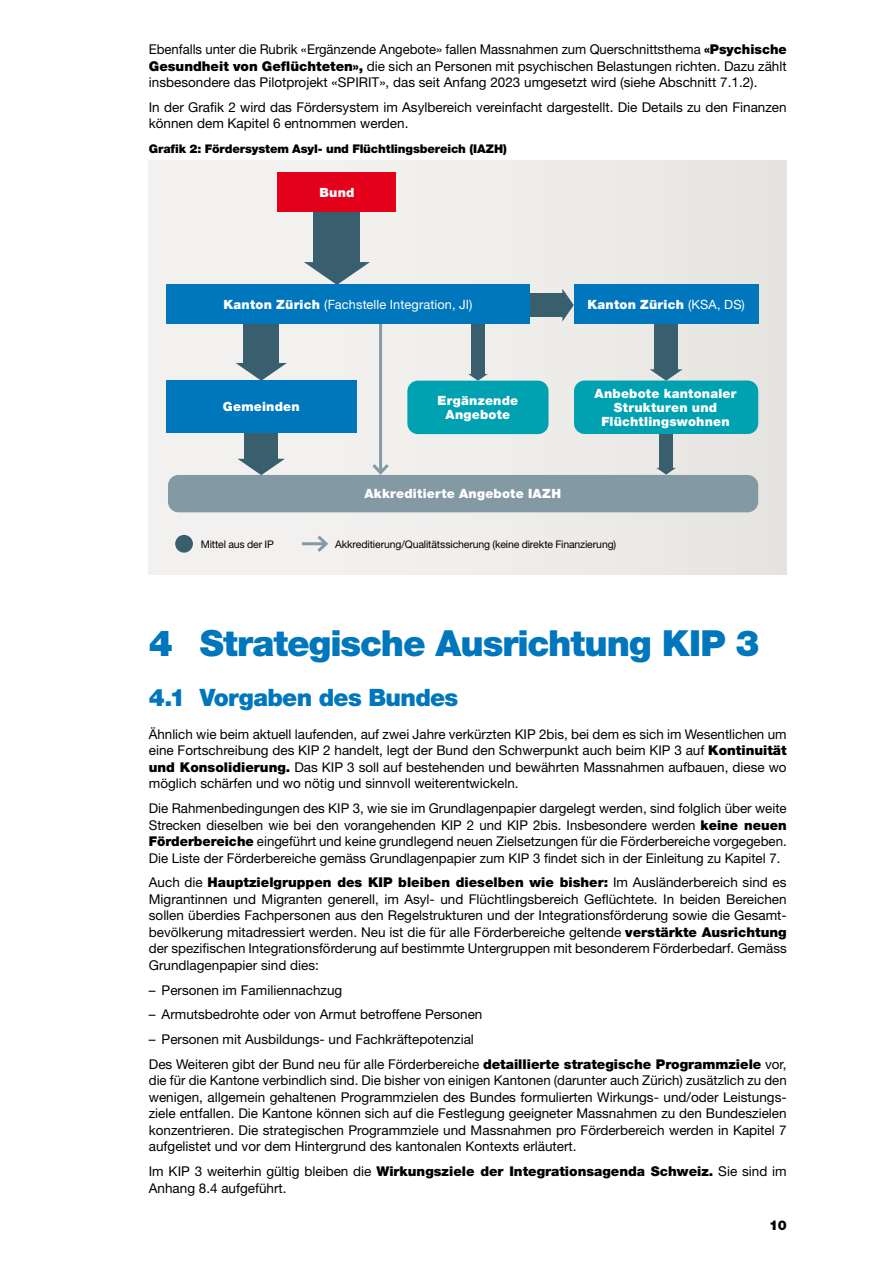
<style>
.page{position:relative;width:893px;height:1263px;background:#fff}
.page>*{position:absolute;margin:0;border:0;box-sizing:border-box;transform-origin:0 0}
.t1{font:900 36px "Helvetica Neue LT Std";letter-spacing:-.03em;color:#0076bd}
.t2{font:900 24px "Helvetica Neue LT Std";letter-spacing:-.03em;color:#0076bd}
.t3{font:13.5px/16.5px "Helvetica Neue LT Std";color:#000;text-align:justify}
.t4{font:900 13.5px "Helvetica Neue LT Std";color:#000}
.t5{font:900 12.75px/14.2px "Helvetica Neue LT Std";letter-spacing:.015em;color:#fff;text-align:center}
.t6{font:12.75px "Helvetica Neue LT Std";letter-spacing:.01em;color:#fff}
.t7{font:900 12px "Helvetica Neue LT Std";letter-spacing:-.01em;color:#000}
.t8{font:10.5px "Helvetica Neue LT Std";letter-spacing:-.015em;color:#000}
.s1{font-weight:900}
.s2{font-weight:400}
</style>
<div class="page">
<div style="left:149px;top:161px;width:638px;height:413px;background:#f0eeeb"></div>
<div style="left:175px;top:535px;width:18px;height:18px;background:#395e6e;border-radius:50%"></div>
<div style="left:659px;top:418px;width:14px;height:50px;background:#395e6e"></div>
<svg style="left:656px;top:468px;width:20px;height:7px"></svg>
<div style="left:407px;top:381px;width:142px;height:53px;background:#00a1b0;border-radius:11px"></div>
<div style="left:168px;top:475px;width:590px;height:37px;background:#839aa4;border-radius:11px"></div>
<div style="left:574px;top:380px;width:184px;height:54px;background:#00a1b0;border-radius:11px"></div>
<div style="left:243px;top:321px;width:36px;height:44px;background:#395e6e"></div>
<svg style="left:236px;top:363px;width:51px;height:18px"></svg>
<div style="left:655px;top:324px;width:23px;height:46px;background:#395e6e"></div>
<svg style="left:650px;top:369px;width:33px;height:12px"></svg>
<div style="left:502px;top:294px;width:61px;height:23px;background:#395e6e"></div>
<svg style="left:562px;top:289px;width:12px;height:33px"></svg>
<div style="left:245px;top:418px;width:33px;height:42px;background:#395e6e"></div>
<svg style="left:238px;top:459px;width:47px;height:16px"></svg>
<div style="left:471px;top:324px;width:14px;height:51px;background:#395e6e"></div>
<svg style="left:468px;top:374px;width:20px;height:7px"></svg>
<div style="left:314px;top:209px;width:46px;height:55px;background:#395e6e"></div>
<svg style="left:304px;top:262px;width:66px;height:23px"></svg>
<div style="left:574px;top:285px;width:184px;height:39px;background:#0076bd"></div>
<div style="left:278px;top:173px;width:118px;height:39px;background:#e2001a"></div>
<div style="left:166px;top:381px;width:190px;height:52px;background:#0076bd"></div>
<hr style="left:379px;top:318px;width:3px;height:155px;background:#839aa4">
<svg style="left:372px;top:464px;width:17px;height:11px"></svg>
<hr style="left:302px;top:542px;width:24px;height:3px;background:#839aa4">
<svg style="left:314px;top:535px;width:14px;height:17px"></svg>
<div style="left:166px;top:285px;width:364px;height:39px;background:#0076bd"></div>
<p class="t3" style="left:149px;top:41px;width:639px">Ebenfalls unter die Rubrik «Ergänzende Angebote» fallen Massnahmen zum Querschnittsthema <span class="s1">«Psychische Gesundheit von Geflüchteten»,</span> die sich an Personen mit psychischen Belastungen richten. Dazu zählt insbesondere das Pilotprojekt «SPIRIT», das seit Anfang 2023 umgesetzt wird (siehe Abschnitt 7.1.2).</p>
<p class="t3" style="left:149px;top:99px;width:639px">In der Grafik 2 wird das Fördersystem im Asylbereich vereinfacht dargestellt. Die Details zu den Finanzen können dem Kapitel 6 entnommen werden.</p>
<p class="t7" style="left:149px;top:142px;width:360px">Grafik 2: Fördersystem Asyl- und Flüchtlingsbereich (IAZH)</p>
<p class="t5" style="left:319px;top:185px;width:36px">Bund</p>
<p class="t6" style="left:223px;top:297px;width:251px"><span class="s1">Kanton Zürich</span> (Fachstelle Integration, JI)</p>
<p class="t5" style="left:587px;top:297px;width:159px">Kanton Zürich <span class="s2">(KSA, DS)</span></p>
<p class="t5" style="left:223px;top:400px;width:78px">Gemeinden</p>
<p class="t5" style="left:437px;top:393px;width:82px">Ergänzende<br>Angebote</p>
<p class="t5" style="left:364px;top:486px;width:198px">Akkreditierte Angebote IAZH</p>
<p class="t5" style="left:595px;top:386px;width:143px">Anbebote kantonaler<br>Strukturen und<br>Flüchtlingswohnen</p>
<p class="t8" style="left:201px;top:537px;width:75px">Mittel aus der IP</p>
<p class="t8" style="left:335px;top:537px;width:283px">Akkreditierung/Qualitätssicherung (keine direkte Finanzierung)</p>
<h1 class="t1" style="left:149px;top:622px;width:612px">4 Strategische Ausrichtung KIP 3</h1>
<h2 class="t2" style="left:149px;top:683px;width:311px">4.1 Vorgaben des Bundes</h2>
<p class="t3" style="left:149px;top:726px;width:639px">Ähnlich wie beim aktuell laufenden, auf zwei Jahre verkürzten KIP 2bis, bei dem es sich im Wesentlichen um eine Fortschreibung des KIP 2 handelt, legt der Bund den Schwerpunkt auch beim KIP 3 auf <span class="s1">Kontinuität und Konsolidierung.</span> Das KIP 3 soll auf bestehenden und bewährten Massnahmen aufbauen, diese wo möglich schärfen und wo nötig und sinnvoll weiterentwickeln.</p>
<p class="t3" style="left:149px;top:800px;width:639px">Die Rahmenbedingungen des KIP 3, wie sie im Grundlagenpapier dargelegt werden, sind folglich über weite Strecken dieselben wie bei den vorangehenden KIP 2 und KIP 2bis. Insbesondere werden <span class="s1">keine neuen Förderbereiche</span> eingeführt und keine grundlegend neuen Zielsetzungen für die Förderbereiche vorgegeben.<br>Die Liste der Förderbereiche gemäss Grundlagenpapier zum KIP 3 findet sich in der Einleitung zu Kapitel 7.</p>
<p class="t3" style="left:149px;top:874px;width:639px">Auch die <span class="s1">Hauptzielgruppen des KIP bleiben dieselben wie bisher:</span> Im Ausländerbereich sind es Migrantinnen und Migranten generell, im Asyl- und Flüchtlingsbereich Geflüchtete. In beiden Bereichen sollen überdies Fachpersonen aus den Regelstrukturen und der Integrationsförderung sowie die Gesamt&shy;bevölkerung mitadressiert werden. Neu ist die für alle Förderbereiche geltende <span class="s1">verstärkte Ausrichtung </span>der spezifischen Integrationsförderung auf bestimmte Untergruppen mit besonderem Förderbedarf. Gemäss Grundlagenpapier sind dies:</p>
<p class="t3" style="left:149px;top:981px;width:195px">– Personen im Familiennachzug</p>
<p class="t3" style="left:149px;top:1006px;width:335px">– Armutsbedrohte oder von Armut betroffene Personen</p>
<p class="t3" style="left:149px;top:1027px;width:639px;line-height:24.8px">– Personen mit Ausbildungs- und Fachkräftepotenzial<br>Des Weiteren gibt der Bund neu für alle Förderbereiche <span class="s1">detaillierte strategische Programmziele</span> vor,</p>
<p class="t3" style="left:149px;top:1072px;width:639px">die für die Kantone verbindlich sind. Die bisher von einigen Kantonen (darunter auch Zürich) zusätzlich zu den wenigen, allgemein gehaltenen Programmzielen des Bundes formulierten Wirkungs- und/oder Leistungs&shy;ziele entfallen. Die Kantone können sich auf die Festlegung geeigneter Massnahmen zu den Bundeszielen konzentrieren. Die strategischen Programmziele und Massnahmen pro Förderbereich werden in Kapitel 7 aufgelistet und vor dem Hintergrund des kantonalen Kontexts erläutert.</p>
<p class="t3" style="left:149px;top:1163px;width:639px">Im KIP 3 weiterhin gültig bleiben die <span class="s1">Wirkungsziele der Integrationsagenda Schweiz.</span> Sie sind im<br>Anhang 8.4 aufgeführt.</p>
<p class="t4" style="left:769px;top:1217px;width:19px">10</p>
</div>
